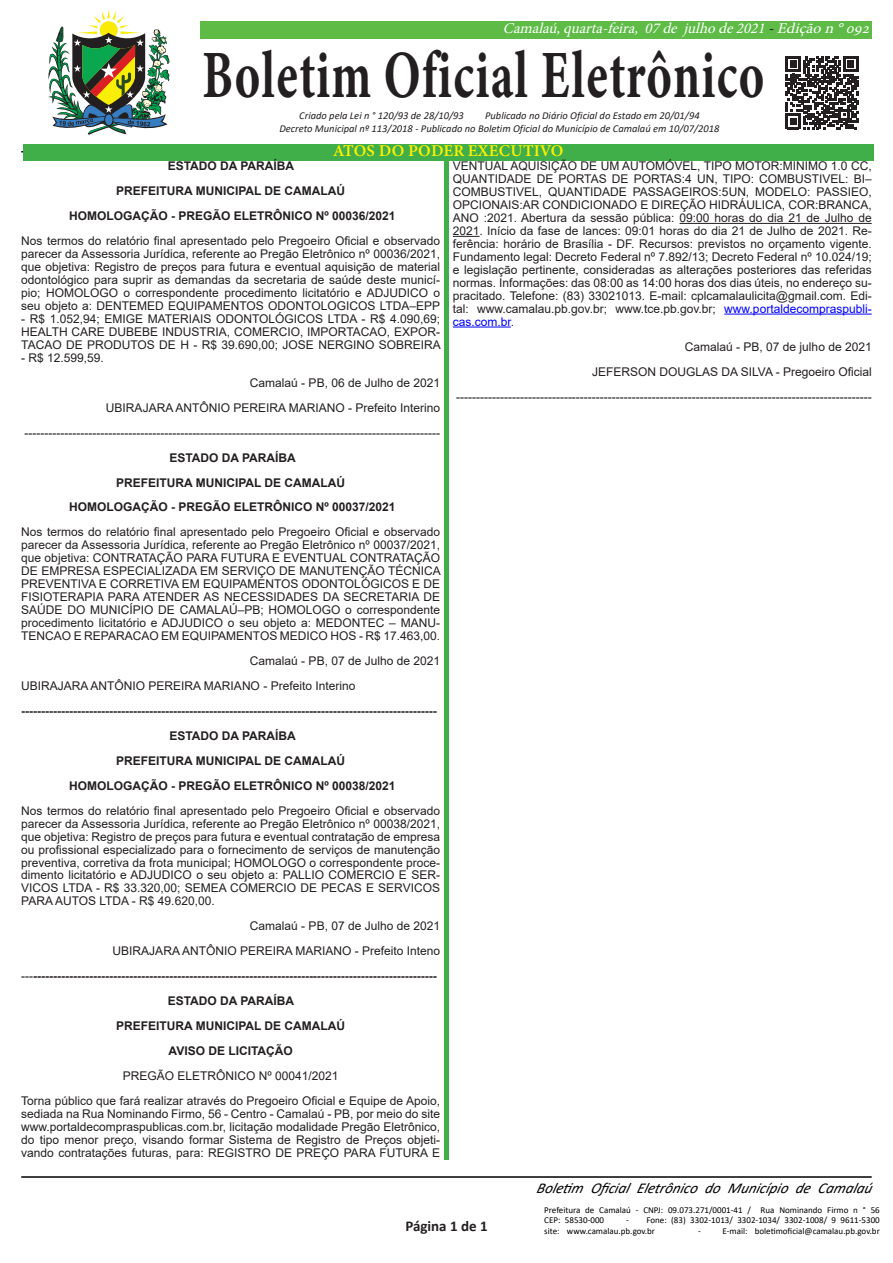
<style>
.page{position:relative;width:893px;height:1263px;background:#fff}
.page>*{position:absolute;margin:0;border:0;box-sizing:border-box;transform-origin:0 0}
.t1{font:67.65px "Minion Variable Concept";letter-spacing:.025em;color:#231f20;scale:.71 1}
.t2{font:16.5px "Minion Variable Concept";letter-spacing:.01em;color:#fff101}
.t3{font:italic 15px "Minion Pro";color:#fff}
.t4{font:italic 15px "Calibri";color:#000}
.t5{font:700 15px "Calibri";color:#231f20}
.Normal__Web{font:12px/12.9px "Arial";color:#231f20;text-align:justify}
.Normal__Web-2{font:700 12px "Arial";color:#231f20}
.t6{font:italic 10.5px "Calibri";color:#231f20}
.t7{font:9px/10.5px "Calibri";color:#000}
.s1{color:#000}
.s2{font-weight:400}
.s3{color:#00f}
</style>
<div class="page">
<div style="left:21px;top:21px;width:851px;height:17px;background:#5dbb46"></div>
<hr style="left:21px;top:1176px;width:851px;height:2px;background:#000">
<div style="left:444px;top:48px;width:5px;height:1112px;background:#40ae49"></div>
<div style="left:19px;top:9px;width:181px;height:132px;background:#fff"></div>
<div style="left:425px;top:40px;width:38px;height:121px;background:#fff"></div>
<hr style="left:21px;top:151px;width:851px;height:1px;background:#000">
<svg style="left:48px;top:10px;width:122px;height:125px"></svg>
<svg style="left:104px;top:113px;width:10px;height:14px"></svg>
<div style="left:105px;top:114px;width:8px;height:11px;background:#377dc1;border-radius:50%"></div>
<div style="left:23px;top:144px;width:851px;height:17px;background:#40ae49"></div>
<svg style="left:786px;top:56px;width:72px;height:73px"></svg>
<hr style="left:679px;top:223px;width:193px;height:1px;background:#231f20">
<svg style="left:453px;top:236px;width:27px;height:1px"></svg>
<hr style="left:724px;top:314px;width:148px;height:1px;background:#00f">
<hr style="left:453px;top:327px;width:58px;height:1px;background:#00f">
<p class="t3" style="left:503px;top:18px;width:373px">Camalaú,quarta-feira, 07de julhode2021<span class="s1">-</span>Ediçãon°092</p>
<p class="t1" style="left:202px;top:28px;width:793px">Boletim Oficial Eletrônico</p>
<p class="t6" style="left:299px;top:108px;width:166px">Criado pela Lei n ° 120/93 de 28/10/93</p>
<p class="t6" style="left:485px;top:108px;width:216px">Publicado no Diário Oficial do Estado em 20/01/94</p>
<p class="t6" style="left:279px;top:121px;width:442px">Decreto Municipal nº 113/2018 - Publicado no Boletim Oficial do Município de Camalaú em 10/07/2018</p>
<p class="t2" style="left:334px;top:139px;width:231px">ATOS DO PODER EXECUTIVO</p>
<p class="Normal__Web-2" style="left:168px;top:158px;width:128px">ESTADO DA PARAÍBA</p>
<p class="Normal__Web-2" style="left:116px;top:183px;width:231px">PREFEITURA MUNICIPAL DE CAMALAÚ</p>
<p class="Normal__Web-2" style="left:69px;top:208px;width:328px">HOMOLOGAÇÃO - PREGÃO ELETRÔNICO Nº 00036/2021</p>
<p class="Normal__Web" style="left:21px;top:234px;width:421px">Nos termos do relatório final apresentado pelo Pregoeiro Oficial e observado parecer da Assessoria Jurídica, referente ao Pregão Eletrônico nº 00036/2021, que objetiva: Registro de preços para futura e eventual aquisição de material odontológico para suprir as demandas da secretaria de saúde deste municí&shy;pio; HOMOLOGO o correspondente procedimento licitatório e ADJUDICO o seu objeto a: DENTEMED EQUIPAMENTOS ODONTOLOGICOS LTDA–EPP</p>
<p class="Normal__Web" style="left:21px;top:312px;width:421px">- R$ 1.052,94; EMIGE MATERIAIS ODONTOLÓGICOS LTDA - R$ 4.090,69; HEALTH CARE DUBEBE INDUSTRIA, COMERCIO, IMPORTACAO, EXPOR-TACAO DE PRODUTOS DE H - R$ 39.690,00; JOSE NERGINO SOBREIRA</p>
<p class="Normal__Web" style="left:21px;top:351px;width:84px">- R$ 12.599,59.</p>
<p class="Normal__Web" style="left:250px;top:376px;width:192px">Camalaú - PB, 06 de Julho de 2021</p>
<p class="Normal__Web" style="left:106px;top:401px;width:336px">UBIRAJARA ANTÔNIO PEREIRA MARIANO - Prefeito Interino</p>
<p class="Normal__Web" style="left:24px;top:426px;width:417px">--------------------------------------------------------------------------------------------------------</p>
<p class="Normal__Web-2" style="left:169px;top:449px;width:128px">ESTADO DA PARAÍBA</p>
<p class="Normal__Web-2" style="left:116px;top:474px;width:231px">PREFEITURA MUNICIPAL DE CAMALAÚ</p>
<p class="Normal__Web-2" style="left:69px;top:499px;width:328px">HOMOLOGAÇÃO - PREGÃO ELETRÔNICO Nº 00037/2021</p>
<p class="Normal__Web" style="left:21px;top:526px;width:421px">Nos termos do relatório final apresentado pelo Pregoeiro Oficial e observado parecer da Assessoria Jurídica, referente ao Pregão Eletrônico nº 00037/2021, que objetiva: CONTRATAÇÃO PARA FUTURA E EVENTUAL CONTRATAÇÃO DE EMPRESA ESPECIALIZADA EM SERVIÇO DE MANUTENÇÃO TÉCNICA PREVENTIVA E CORRETIVA EM EQUIPAMENTOS ODONTOLÓGICOS E DE FISIOTERAPIA PARA ATENDER AS NECESSIDADES DA SECRETARIA DE SAÚDE DO MUNICÍPIO DE CAMALAÚ–PB; HOMOLOGO o correspondente procedimento licitatório e ADJUDICO o seu objeto a: MEDONTEC – MANU-TENCAO E REPARACAO EM EQUIPAMENTOS MEDICO HOS - R$ 17.463,00.</p>
<p class="Normal__Web" style="left:250px;top:654px;width:192px">Camalaú - PB, 07 de Julho de 2021</p>
<p class="Normal__Web" style="left:21px;top:679px;width:336px">UBIRAJARA ANTÔNIO PEREIRA MARIANO - Prefeito Interino</p>
<p class="Normal__Web-2" style="left:21px;top:702px;width:417px">--------------------------------------------------------------------------------------------------------</p>
<p class="Normal__Web-2" style="left:169px;top:727px;width:128px">ESTADO DA PARAÍBA</p>
<p class="Normal__Web-2" style="left:116px;top:752px;width:231px">PREFEITURA MUNICIPAL DE CAMALAÚ</p>
<p class="Normal__Web-2" style="left:69px;top:777px;width:328px">HOMOLOGAÇÃO - PREGÃO ELETRÔNICO Nº 00038/2021</p>
<p class="Normal__Web" style="left:21px;top:804px;width:420px">Nos termos do relatório final apresentado pelo Pregoeiro Oficial e observado parecer da Assessoria Jurídica, referente ao Pregão Eletrônico nº 00038/2021, que objetiva: Registro de preços para futura e eventual contratação de empresa ou profissional especializado para o fornecimento de serviços de manutenção preventiva, corretiva da frota municipal; HOMOLOGO o correspondente proce&shy;dimento licitatório e ADJUDICO o seu objeto a: PALLIO COMERCIO E SER-VICOS LTDA - R$ 33.320,00; SEMEA COMERCIO DE PECAS E SERVICOS PARA AUTOS LTDA - R$ 49.620,00.</p>
<p class="Normal__Web" style="left:250px;top:919px;width:192px">Camalaú - PB, 07 de Julho de 2021</p>
<p class="Normal__Web" style="left:113px;top:944px;width:329px">UBIRAJARA ANTÔNIO PEREIRA MARIANO - Prefeito Inteno</p>
<p class="Normal__Web-2" style="left:21px;top:967px;width:417px"><span class="s2">---</span>-----------------------------------------------------------------------------------------------------</p>
<p class="Normal__Web-2" style="left:168px;top:992px;width:128px">ESTADO DA PARAÍBA</p>
<p class="Normal__Web-2" style="left:116px;top:1017px;width:231px">PREFEITURA MUNICIPAL DE CAMALAÚ</p>
<p class="Normal__Web-2" style="left:169px;top:1042px;width:126px">AVISO DE LICITAÇÃO</p>
<p class="Normal__Web" style="left:123px;top:1069px;width:217px">PREGÃO ELETRÔNICO Nº 00041/2021</p>
<p class="Normal__Web" style="left:21px;top:1094px;width:420px">Torna público que fará realizar através do Pregoeiro Oficial e Equipe de Apoio, sediada na Rua Nominando Firmo, 56 - Centro - Camalaú - PB, por meio do site www.portaldecompraspublicas.com.br, licitação modalidade Pregão Eletrônico, do tipo menor preço, visando formar Sistema de Registro de Preços objeti&shy;vando contratações futuras, para: REGISTRO DE PREÇO PARA FUTURA E</p>
<p class="Normal__Web" style="left:453px;top:160px;width:420px">VENTUAL AQUISIÇÃO DE UM AUTOMÓVEL, TIPO MOTOR:MINIMO 1.0 CC, QUANTIDADE DE PORTAS DE PORTAS:4 UN, TIPO: COMBUSTIVEL: BI– COMBUSTIVEL, QUANTIDADE PASSAGEIROS:5UN, MODELO: PASSIEO, OPCIONAIS:AR CONDICIONADO E DIREÇÃO HIDRÁULICA, COR:BRANCA, ANO :2021. Abertura da sessão pública: 09:00 horas do dia 21 de Julho de 2021. Início da fase de lances: 09:01 horas do dia 21 de Julho de 2021. Re&shy;ferência: horário de Brasília - DF. Recursos: previstos no orçamento vigente.<br>Fundamento legal: Decreto Federal nº 7.892/13; Decreto Federal nº 10.024/19; e legislação pertinente, consideradas as alterações posteriores das referidas normas. Informações: das 08:00 as 14:00 horas dos dias úteis, no endereço su&shy;pracitado. Telefone: (83) 33021013. E-mail: cplcamalaulicita@gmail.com. Edi&shy;tal: www.camalau.pb.gov.br; www.tce.pb.gov.br; <span class="s3">www.portaldecompraspubli&shy;cas.com.br</span>.</p>
<p class="Normal__Web" style="left:685px;top:340px;width:188px">Camalaú - PB, 07 de julho de 2021</p>
<p class="Normal__Web" style="left:592px;top:365px;width:281px">JEFERSON DOUGLAS DA SILVA - Pregoeiro Oficial</p>
<p class="Normal__Web" style="left:456px;top:390px;width:417px">--------------------------------------------------------------------------------------------------------</p>
<p class="t5" style="left:405px;top:1215px;width:84px">Página 1 de 1</p>
<p class="t4" style="left:536px;top:1178px;width:342px">Boletim Oficial Eletrônico do Município de Camalaú</p>
<p class="t7" style="left:544px;top:1204px;width:337px">Prefeitura de Camalaú - CNPJ: 09.073.271/0001-41 / Rua Nominando Firmo n ° 56<br>CEP: 58530-000</p>
<p class="t7" style="left:544px;top:1214px;width:337px;text-indent:82px">- Fone: (83) 3302-1013/ 3302-1034/ 3302-1008/ 9 9611-5300 site: www.camalau.pb.gov.br</p>
<p class="t7" style="left:698px;top:1225px;width:183px">- E-mail: boletimoficial@camalau.pb.gov.br</p>
</div>
